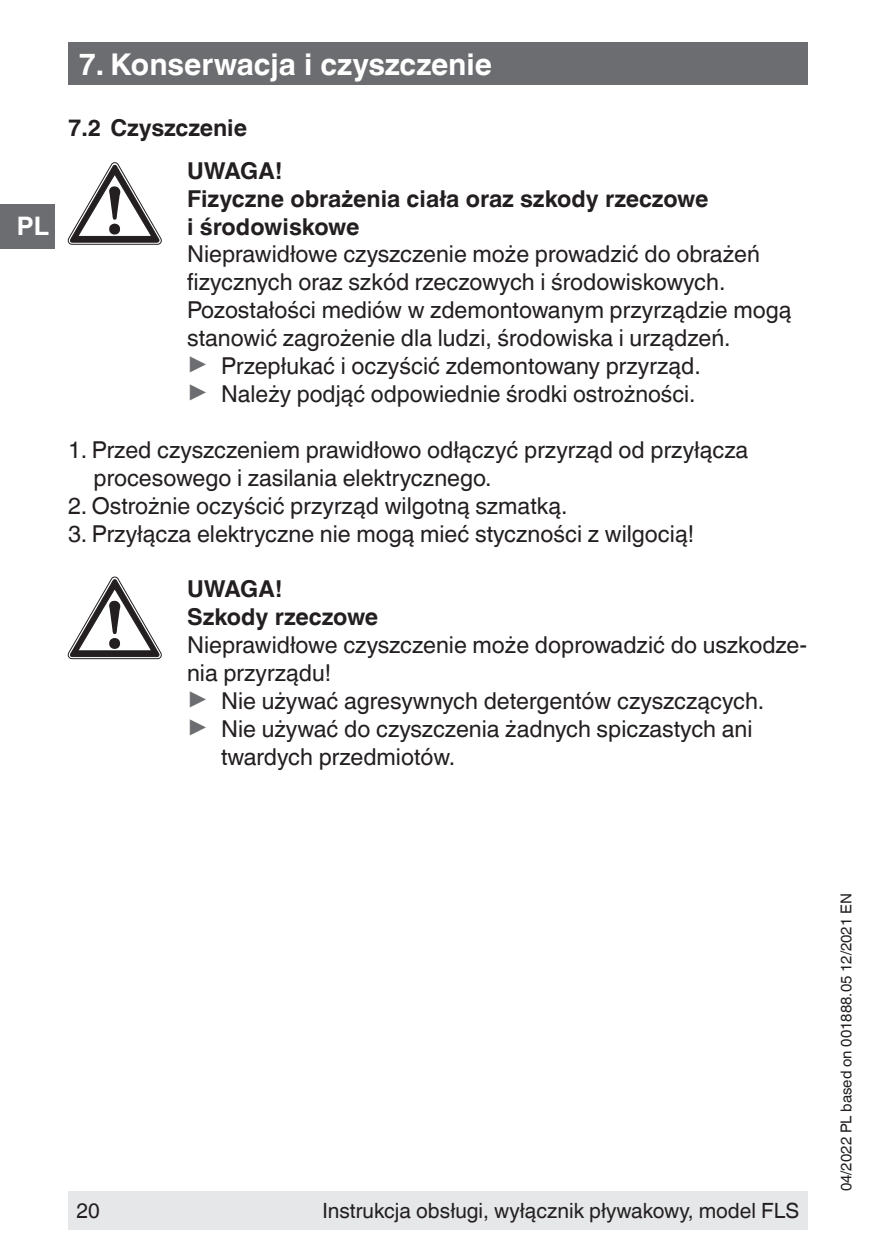
<style>
.page{position:relative;width:893px;height:1259px;background:#fff}
.page>*{position:absolute;margin:0;border:0;box-sizing:border-box;transform-origin:0 0}
.t1{font:700 30px "Helvetica World";color:#fff}
.t2{font:700 25.5px "Helvetica World";color:#fff}
.t3{font:23.4px/27.9px "Helvetica World";color:#231f20}
.t4{font:700 23.4px/27.9px "Helvetica World";color:#231f20}
.t5{font:21px "Helvetica World";color:#231f20}
.t6{font:15px "Helvetica World";color:#231f20}
.s1{font-size:26.4px;color:#6c6d70}
</style>
<div class="page">
<div style="left:68px;top:1191px;width:740px;height:38px;background:#e6e7e9"></div>
<div style="left:68px;top:43px;width:740px;height:42px;background:#6c6d70"></div>
<div style="left:0;top:204px;width:55px;height:44px;background:#6c6d70"></div>
<svg style="left:68px;top:162px;width:93px;height:82px"></svg>
<svg style="left:68px;top:577px;width:93px;height:82px"></svg>
<p class="t2" style="left:17px;top:212px;width:34px">PL</p>
<p class="t1" style="left:79px;top:47px;width:415px">7. Konserwacja i czyszczenie</p>
<p class="t4" style="left:187px;top:106px;width:97px;line-height:42.9px;text-indent:-119px">7.2 Czyszczenie<br>UWAGA!</p>
<p class="t4" style="left:187px;top:185px;width:523px">Fizyczne obrażenia ciała oraz szkody rzeczowe i środowiskowe</p>
<p class="t3" style="left:187px;top:240px;width:606px">Nieprawidłowe czyszczenie może prowadzić do obrażeń fizycznych oraz szkód rzeczowych i środowiskowych.<br>Pozostałości mediów w zdemontowanym przyrządzie mogą stanowić zagrożenie dla ludzi, środowiska i urządzeń.<br><span class="s1">▶</span> Przepłukać i oczyścić zdemontowany przyrząd.<br><span class="s1">▶</span> Należy podjąć odpowiednie środki ostrożności.</p>
<p class="t3" style="left:94px;top:436px;width:656px;text-indent:-26px">1. Przed czyszczeniem prawidłowo odłączyć przyrząd od przyłącza procesowego i zasilania elektrycznego.</p>
<p class="t3" style="left:68px;top:491px;width:501px">2. Ostrożnie oczyścić przyrząd wilgotną szmatką.</p>
<p class="t3" style="left:68px;top:519px;width:628px">3. Przyłącza elektryczne nie mogą mieć styczności z wilgocią!</p>
<p class="t4" style="left:187px;top:575px;width:193px">UWAGA!<br>Szkody rzeczowe</p>
<p class="t3" style="left:187px;top:631px;width:622px">Nieprawidłowe czyszczenie może doprowadzić do uszkodze-</p>
<p class="t3" style="left:187px;top:659px;width:146px">nia przyrządu!</p>
<p class="t3" style="left:187px;top:687px;width:579px"><span class="s1">▶</span> Nie używać agresywnych detergentów czyszczących.</p>
<p class="t3" style="left:187px;top:715px;width:567px"><span class="s1">▶</span> Nie używać do czyszczenia żadnych spiczastych ani</p>
<p class="t3" style="left:221px;top:743px;width:236px">twardych przedmiotów.</p>
<p class="t5" style="left:77px;top:1198px;width:25px">20</p>
<p class="t5" style="left:322px;top:1198px;width:478px">Instrukcja obsługi, wyłącznik pływakowy, model FLS</p>
<p class="t6" style="left:838px;top:1191px;width:299px;rotate:-90deg">04/2022 PL based on 001888.05 12/2021 EN</p>
</div>
